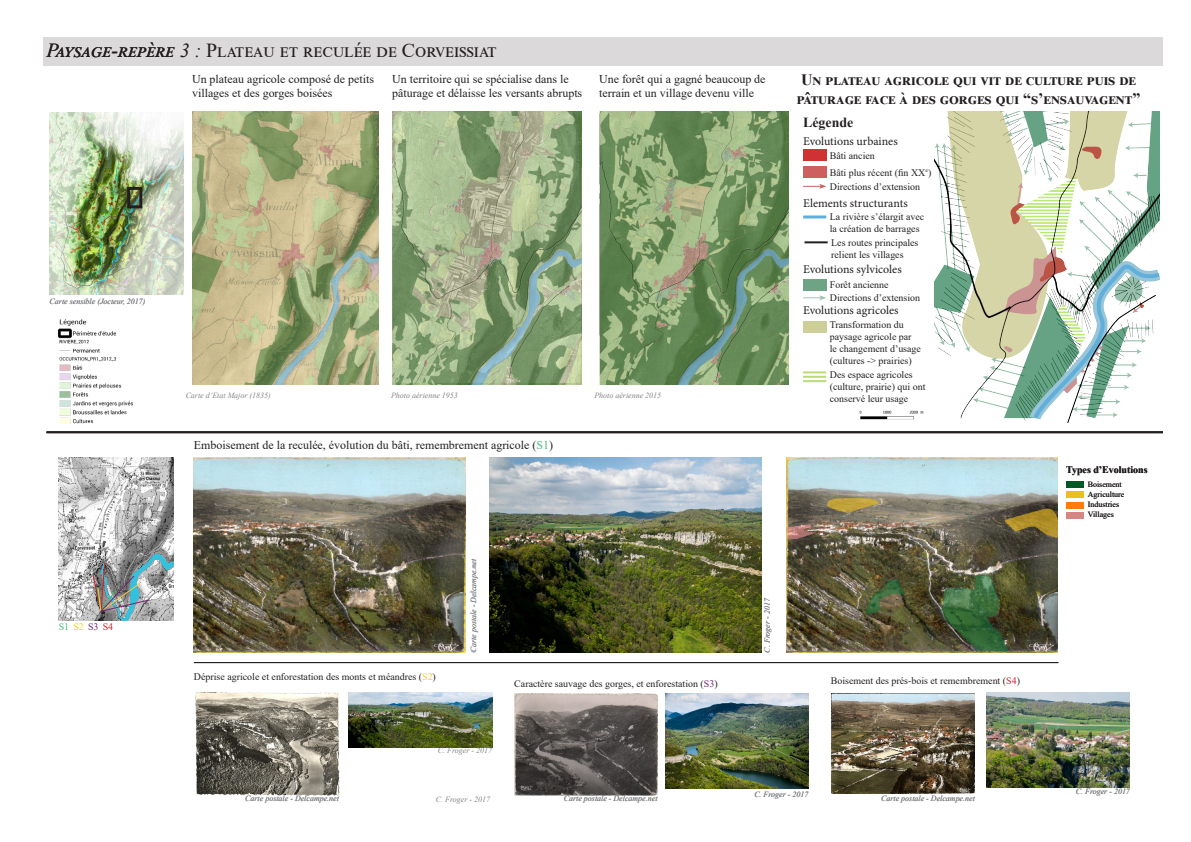
<style>
.page{position:relative;width:1191px;height:842px;background:#fff}
.page>*{position:absolute;margin:0;border:0;box-sizing:border-box;transform-origin:0 0}
.t1{font:19.9px "Times New Roman";color:#231f20}
.t2{font:700 15.9px/19.1px "Times New Roman";color:#231f20}
.t3{font:700 13.9px "Times New Roman";color:#231f20}
.t4{font:11.9px/14.3px "Times New Roman";color:#231f20}
.t5{font:11.9px "Minion Pro";color:#231f20}
.t6{font:9.9px/11.9px "Times New Roman";color:#231f20}
.t7{font:700 9.9px "Times New Roman";color:#231f20}
.t8{font:9.9px "Times New Roman";color:#49ba7a}
.t9{font:italic 8px "Times New Roman";color:#808285}
.t10{font:8px "Times New Roman";color:#231f20}
.s1{font-style:italic}
.s2{color:#f2ca3f}
.s3{color:#732773}
.s4{color:#d1232a}
.s5{color:#49ba7a}
</style>
<div class="page">
<img style="left:50px;top:113px;width:133px;height:182px">
<div style="left:43px;top:37px;width:1119px;height:28px;background:#dcd9da"></div>
<hr style="left:46px;top:431px;width:1116px;height:2px;background:#231f20">
<img style="left:58px;top:319px;width:75px;height:105px">
<img style="left:859px;top:410px;width:65px;height:10px">
<div style="left:803px;top:322px;width:23px;height:11px;background:#cece99"></div>
<hr style="left:803px;top:371px;width:23px;height:2px;background:#bcda76">
<hr style="left:803px;top:376px;width:23px;height:2px;background:#bcda76">
<hr style="left:803px;top:380px;width:23px;height:2px;background:#bcda76">
<div style="left:803px;top:279px;width:23px;height:12px;background:#6fa386"></div>
<svg style="left:803px;top:295px;width:23px;height:5px"></svg>
<div style="left:803px;top:150px;width:23px;height:11px;background:#ce3233"></div>
<div style="left:803px;top:166px;width:23px;height:12px;background:#ce5f5f"></div>
<svg style="left:803px;top:184px;width:23px;height:5px"></svg>
<img style="left:986px;top:692px;width:144px;height:96px">
<img style="left:831px;top:693px;width:144px;height:100px">
<img style="left:665px;top:693px;width:143px;height:95px">
<img style="left:514px;top:694px;width:143px;height:101px">
<img style="left:194px;top:457px;width:271px;height:195px">
<img style="left:349px;top:693px;width:143px;height:54px">
<img style="left:196px;top:693px;width:143px;height:102px">
<img style="left:490px;top:457px;width:271px;height:195px">
<img style="left:786px;top:457px;width:271px;height:196px">
<img style="left:59px;top:458px;width:114px;height:162px">
<svg style="left:92px;top:525px;width:81px;height:95px;background:#99a2a4"></svg>
<svg style="left:126px;top:185px;width:18px;height:25px"></svg>
<hr style="left:194px;top:662px;width:864px;height:1px;background:#231f20">
<div style="left:1066px;top:481px;width:17px;height:7px;background:#005826"></div>
<div style="left:1066px;top:491px;width:17px;height:7px;background:#efbe1d"></div>
<div style="left:1066px;top:512px;width:17px;height:7px;background:#d48784"></div>
<div style="left:1066px;top:502px;width:17px;height:6px;background:#ff7b10"></div>
<img style="left:192px;top:111px;width:186px;height:273px">
<img style="left:392px;top:111px;width:189px;height:273px">
<img style="left:599px;top:111px;width:189px;height:273px">
<hr style="left:803px;top:215px;width:23px;height:3px;background:#61afdb">
<hr style="left:804px;top:241px;width:23px;height:2px;background:#231f20">
<img style="left:934px;top:111px;width:225px;height:312px">
<p class="t1" style="left:46px;top:36px;width:452px"><span class="s1">Paysage-repère 3 :</span> Plateau et reculée de Corveissiat</p>
<p class="t4" style="left:192px;top:71px;width:183px">Un plateau agricole composé de petits villages et des gorges boisées</p>
<p class="t4" style="left:392px;top:71px;width:191px">Un territoire qui se spécialise dans le pâturage et délaisse les versants abrupts</p>
<p class="t4" style="left:599px;top:71px;width:168px">Une forêt qui a gagné beaucoup de terrain et un village devenu ville</p>
<p class="t9" style="left:50px;top:296px;width:97px">Carte sensible (Jocteur, 2017)</p>
<p class="t9" style="left:186px;top:390px;width:87px">Carte d’Etat Major (1835)</p>
<p class="t9" style="left:391px;top:390px;width:68px">Photo aérienne 1953</p>
<p class="t9" style="left:594px;top:390px;width:68px">Photo aérienne 2015</p>
<p class="t8" style="left:59px;top:619px;width:56px">S1 <span class="s2">S2</span> <span class="s3">S3</span> <span class="s4">S4</span></p>
<p class="t4" style="left:194px;top:438px;width:360px">Emboisement de la reculée, évolution du bâti, remembrement agricole (<span class="s5">S1</span>)</p>
<p class="t9" style="left:468px;top:652px;width:95px;rotate:-90deg">Carte postale - Delcampe.net</p>
<p class="t9" style="left:761px;top:652px;width:56px;rotate:-90deg">C. Froger - 2017</p>
<p class="t2" style="left:796px;top:70px;width:345px">Un plateau agricole qui vit de culture puis de pâturage face à des gorges qui “s’ensauvagent”</p>
<p class="t3" style="left:803px;top:112px;width:52px">Légende</p>
<p class="t5" style="left:803px;top:133px;width:96px">Evolutions urbaines</p>
<p class="t6" style="left:830px;top:147px;width:103px;line-height:16.8px">Bâti ancien<br>Bâti plus récent (fin XX<sup>e</sup>)</p>
<p class="t6" style="left:830px;top:180px;width:92px">Directions d’extension</p>
<p class="t5" style="left:803px;top:195px;width:106px">Elements structurants</p>
<p class="t6" style="left:830px;top:210px;width:96px">La rivière s’élargit avec la création de barrages</p>
<p class="t6" style="left:831px;top:236px;width:89px">Les routes principales relient les villages</p>
<p class="t5" style="left:803px;top:262px;width:100px">Evolutions sylvicoles</p>
<p class="t6" style="left:830px;top:277px;width:92px;line-height:13.4px">Forêt ancienne<br>Directions d’extension</p>
<p class="t5" style="left:803px;top:303px;width:97px">Evolutions agricoles</p>
<p class="t6" style="left:830px;top:319px;width:93px">Transformation du paysage agricole par le changement d’usage (cultures -&gt; prairies)</p>
<p class="t6" style="left:830px;top:369px;width:97px">Des espace agricoles (culture, prairie) qui ont conservé leur usage</p>
<p class="t7" style="left:1066px;top:463px;width:83px">Types d’Evolutions</p>
<p class="t10" style="left:1087px;top:478px;width:36px">Boisement</p>
<p class="t10" style="left:1087px;top:489px;width:38px">Agriculture</p>
<p class="t10" style="left:1087px;top:499px;width:33px">Industries</p>
<p class="t10" style="left:1087px;top:509px;width:28px">Villages</p>
<p class="t6" style="left:194px;top:671px;width:243px">Déprise agricole et enforestation des monts et méandres (<span class="s2">S2</span>)</p>
<p class="t6" style="left:514px;top:678px;width:205px">Caractère sauvage des gorges, et enforestation (<span class="s3">S3</span>)</p>
<p class="t6" style="left:830px;top:674px;width:191px">Boisement des prés-bois et remembrement (<span class="s4">S4</span>)</p>
<p class="t9" style="left:438px;top:745px;width:56px">C. Froger - 2017</p>
<p class="t9" style="left:754px;top:788px;width:56px">C. Froger - 2017</p>
<p class="t9" style="left:1075px;top:786px;width:56px">C. Froger - 2017</p>
<p class="t9" style="left:245px;top:793px;width:95px">Carte postale - Delcampe.net</p>
<p class="t9" style="left:564px;top:793px;width:95px">Carte postale - Delcampe.net</p>
<p class="t9" style="left:881px;top:793px;width:95px">Carte postale - Delcampe.net</p>
<p class="t9" style="left:436px;top:794px;width:56px">C. Froger - 2017</p>
</div>
